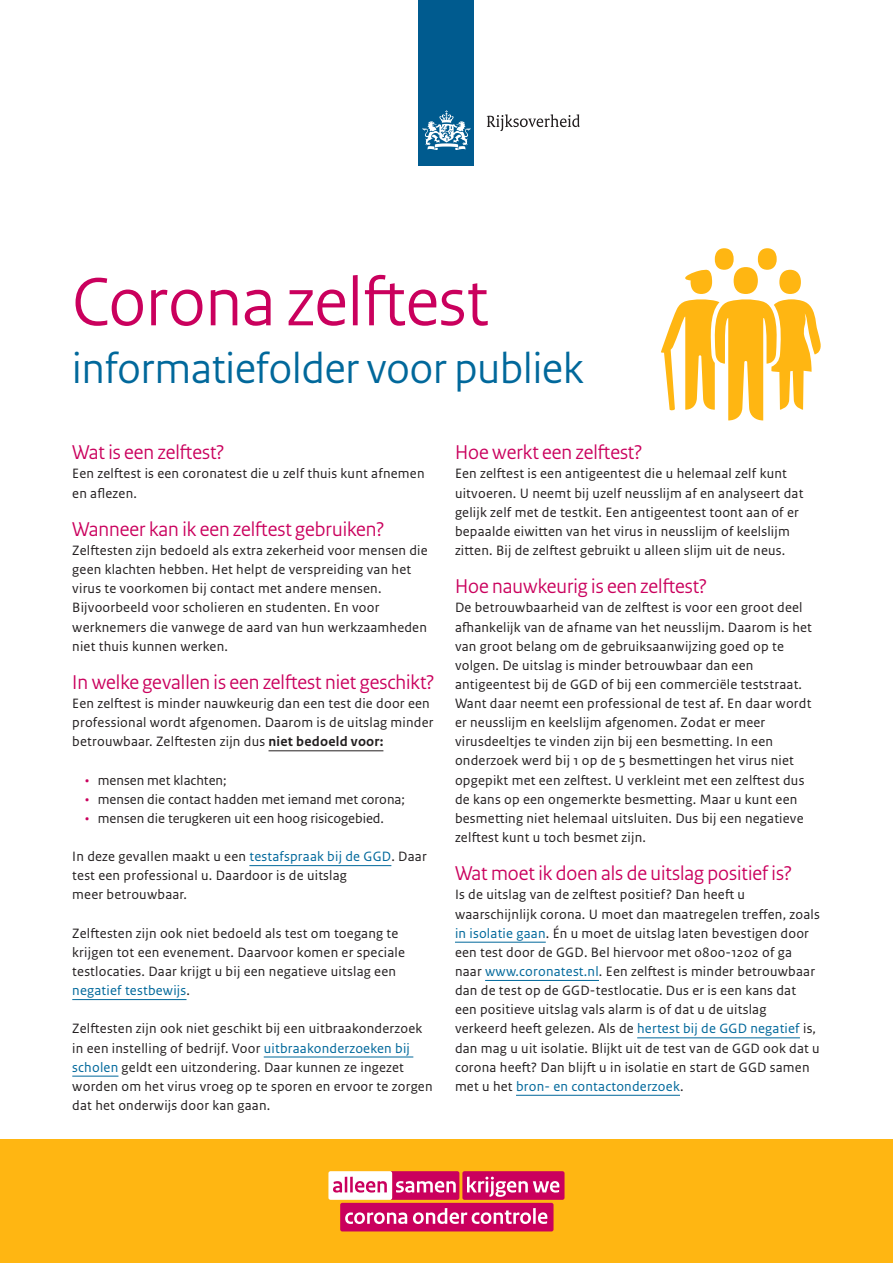
<style>
.page{position:relative;width:893px;height:1263px;background:#fff}
.page>*{position:absolute;margin:0;border:0;box-sizing:border-box;transform-origin:0 0}
.Titel_Regular{font:72px "Rijksoverheid Sans Heading";color:#ca005d}
.Subtitel{font:45px "Rijksoverheid Sans Heading";color:#01689b}
.Tussenkop_een{font:21px "Rijksoverheid Sans Heading";color:#ca005d}
.Plattetekst{font:21px "Rijksoverheid Sans Heading";color:#ca005d}
.Plattetekst-2{font:14.25px/19.2px "Rijksoverheid Sans Text";letter-spacing:.015em;color:#231f20}
.s1{font-weight:700}
.s2{color:#ca005d}
.s3{color:#01689b}
</style>
<div class="page">
<div style="left:419px;top:0;width:55px;height:166px;background:#005b8f"></div>
<svg style="left:423px;top:110px;width:47px;height:40px"></svg>
<svg style="left:487px;top:114px;width:93px;height:17px"></svg>
<div style="left:0;top:1140px;width:893px;height:123px;background:#ffb612"></div>
<div style="left:462px;top:1171px;width:102px;height:29px;background:#ca005d;border-radius:2px"></div>
<div style="left:328px;top:1171px;width:64px;height:29px;background:#fff;border-radius:2px"></div>
<div style="left:340px;top:1203px;width:213px;height:28px;background:#ca005d;border-radius:2px"></div>
<svg style="left:333px;top:1177px;width:14px;height:15px"></svg>
<hr style="left:350px;top:1177px;width:3px;height:15px;background:#ca005d">
<svg style="left:355px;top:1171px;width:104px;height:29px"></svg>
<svg style="left:467px;top:1177px;width:92px;height:20px"></svg>
<svg style="left:345px;top:1212px;width:62px;height:12px"></svg>
<svg style="left:413px;top:1208px;width:118px;height:16px"></svg>
<hr style="left:533px;top:1208px;width:3px;height:16px;background:#fff">
<svg style="left:538px;top:1212px;width:9px;height:12px"></svg>
<div style="left:734px;top:267px;width:24px;height:27px;background:#ffb612;border-radius:50%"></div>
<div style="left:715px;top:248px;width:19px;height:22px;background:#ffb612;border-radius:50%"></div>
<div style="left:758px;top:248px;width:19px;height:22px;background:#ffb612;border-radius:50%"></div>
<svg style="left:661px;top:269px;width:160px;height:151px"></svg>
<hr style="left:269px;top:750px;width:114px;height:1px;background:#231f20">
<hr style="left:249px;top:865px;width:142px;height:1px;background:#01689b">
<hr style="left:72px;top:999px;width:115px;height:1px;background:#01689b">
<hr style="left:264px;top:1057px;width:149px;height:1px;background:#01689b">
<hr style="left:72px;top:1076px;width:46px;height:1px;background:#01689b">
<hr style="left:455px;top:942px;width:91px;height:1px;background:#01689b">
<hr style="left:485px;top:980px;width:114px;height:1px;background:#01689b">
<hr style="left:637px;top:1037px;width:163px;height:1px;background:#01689b">
<hr style="left:516px;top:1095px;width:164px;height:1px;background:#01689b">
<p class="Titel_Regular" style="left:72px;top:260px;width:418px">Corona zelftest</p>
<p class="Subtitel" style="left:72px;top:342px;width:512px">informatiefolder voor publiek</p>
<h1 class="Tussenkop_een" style="left:72px;top:440px;width:153px">Wat is een zelftest?</h1>
<p class="Plattetekst-2" style="left:72px;top:464px;width:354px">Een zelftest is een coronatest die u zelf thuis kunt afnemen en aflezen.</p>
<h1 class="Tussenkop_een" style="left:72px;top:517px;width:313px">Wanneer kan ik een zelftest gebruiken?</h1>
<p class="Plattetekst-2" style="left:72px;top:541px;width:357px">Zelftesten zijn bedoeld als extra zekerheid voor mensen die geen klachten hebben. Het helpt de verspreiding van het virus te voorkomen bij contact met andere mensen.<br>Bijvoorbeeld voor scholieren en studenten. En voor werknemers die vanwege de aard van hun werkzaamheden niet thuis kunnen werken.</p>
<h1 class="Tussenkop_een" style="left:72px;top:670px;width:363px">In welke gevallen is een zelftest niet geschikt?</h1>
<p class="Plattetekst-2" style="left:72px;top:694px;width:363px">Een zelftest is minder nauwkeurig dan een test die door een professional wordt afgenomen. Daarom is de uitslag minder betrouwbaar. Zelftesten zijn dus <span class="s1">niet bedoeld voor:</span></p>
<p class="Plattetekst-2" style="left:85px;top:770px;width:143px"><span class="s2">•</span> mensen met klachten;</p>
<p class="Plattetekst-2" style="left:85px;top:790px;width:321px"><span class="s2">•</span> mensen die contact hadden met iemand met corona;</p>
<p class="Plattetekst-2" style="left:85px;top:809px;width:300px"><span class="s2">•</span> mensen die terugkeren uit een hoog risicogebied.</p>
<p class="Plattetekst-2" style="left:72px;top:847px;width:356px">In deze gevallen maakt u een <span class="s3">testafspraak bij de GGD</span>. Daar test een professional u. Daardoor is de uitslag<br>meer betrouwbaar.</p>
<p class="Plattetekst-2" style="left:72px;top:924px;width:334px">Zelftesten zijn ook niet bedoeld als test om toegang te krijgen tot een evenement. Daarvoor komen er speciale testlocaties. Daar krijgt u bij een negatieve uitslag een <span class="s3">negatief testbewijs</span>.</p>
<p class="Plattetekst-2" style="left:72px;top:1019px;width:362px">Zelftesten zijn ook niet geschikt bij een uitbraakonderzoek in een instelling of bedrijf. Voor <span class="s3">uitbraakonderzoeken bij scholen</span> geldt een uitzondering. Daar kunnen ze ingezet worden om het virus vroeg op te sporen en ervoor te zorgen dat het onderwijs door kan gaan.</p>
<h1 class="Tussenkop_een" style="left:455px;top:440px;width:189px">Hoe werkt een zelftest?</h1>
<p class="Plattetekst-2" style="left:455px;top:464px;width:350px">Een zelftest is een antigeentest die u helemaal zelf kunt uitvoeren. U neemt bij uzelf neusslijm af en analyseert dat gelijk zelf met de testkit. Een antigeentest toont aan of er bepaalde eiwitten van het virus in neusslijm of keelslijm zitten. Bij de zelftest gebruikt u alleen slijm uit de neus.</p>
<p class="Plattetekst" style="left:455px;top:574px;width:254px">Hoe nauwkeurig is een zelftest?</p>
<p class="Plattetekst-2" style="left:455px;top:598px;width:358px">De betrouwbaarheid van de zelftest is voor een groot deel afhankelijk van de afname van het neusslijm. Daarom is het van groot belang om de gebruiksaanwijzing goed op te volgen. De uitslag is minder betrouwbaar dan een antigeentest bij de GGD of bij een commerciële teststraat.<br>Want daar neemt een professional de test af. En daar wordt er neusslijm en keelslijm afgenomen. Zodat er meer virusdeeltjes te vinden zijn bij een besmetting. In een onderzoek werd bij 1 op de 5 besmettingen het virus niet opgepikt met een zelftest. U verkleint met een zelftest dus de kans op een ongemerkte besmetting. Maar u kunt een besmetting niet helemaal uitsluiten. Dus bij een negatieve zelftest kunt u toch besmet zijn.</p>
<h1 class="Tussenkop_een" style="left:455px;top:861px;width:338px">Wat moet ik doen als de uitslag positief is?</h1>
<p class="Plattetekst-2" style="left:455px;top:885px;width:366px">Is de uitslag van de zelftest positief? Dan heeft u waarschijnlijk corona. U moet dan maatregelen treffen, zoals <span class="s3">in isolatie gaan</span>. Én u moet de uitslag laten bevestigen door een test door de GGD. Bel hiervoor met 0800-1202 of ga naar <span class="s3">www.coronatest.nl</span>. Een zelftest is minder betrouwbaar dan de test op de GGD-testlocatie. Dus er is een kans dat een positieve uitslag vals alarm is of dat u de uitslag verkeerd heeft gelezen. Als de <span class="s3">hertest bij de GGD negatief</span> is, dan mag u uit isolatie. Blijkt uit de test van de GGD ook dat u corona heeft? Dan blijft u in isolatie en start de GGD samen met u het <span class="s3">bron- en contactonderzoek</span>.</p>
</div>
